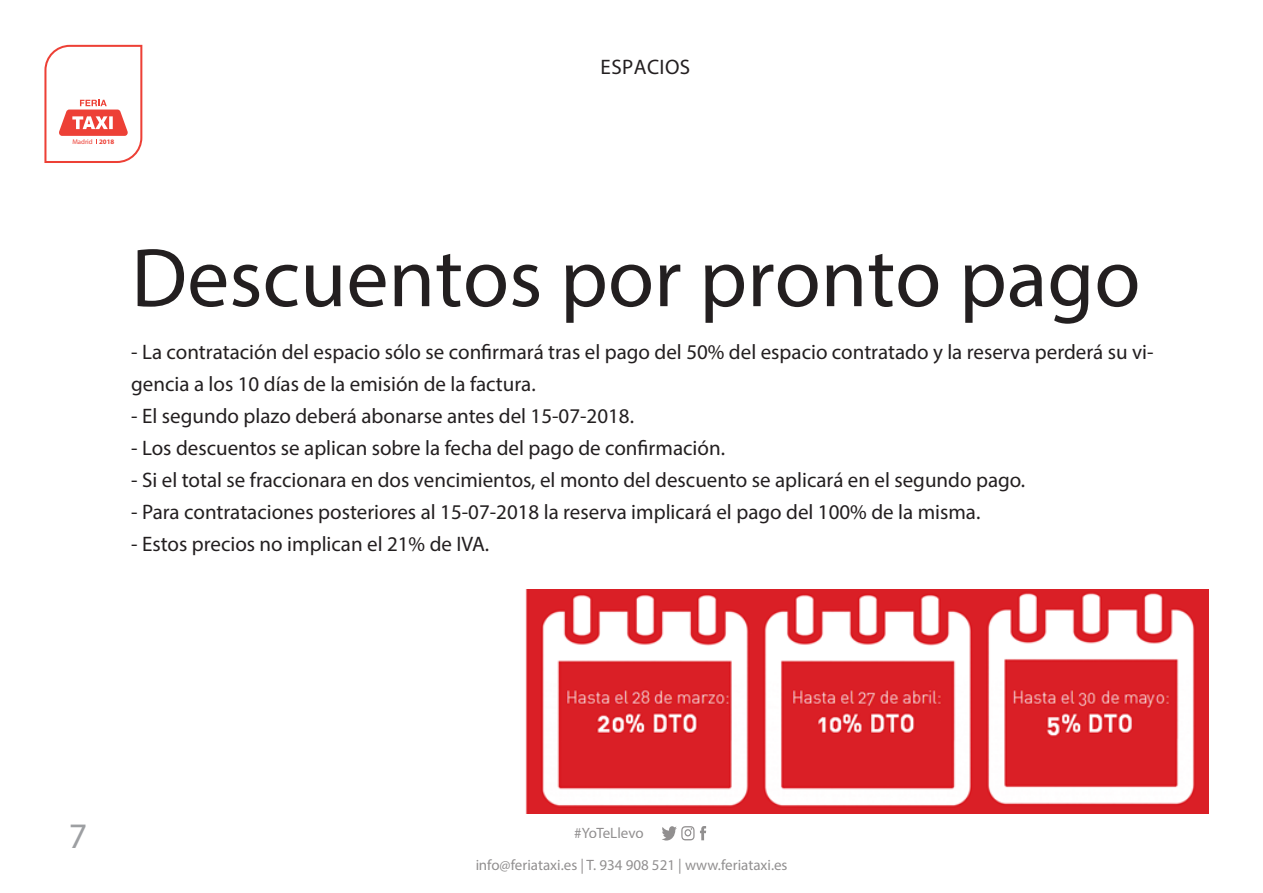
<style>
.page{position:relative;width:1263px;height:893px;background:#fff}
.page>*{position:absolute;margin:0;border:0;box-sizing:border-box;transform-origin:0 0}
.Section_Title{font:84px "Myriad Pro";color:#231f20}
.t1{font:36px "Myriad Pro";color:#9d9fa2}
.Body_Text_Defaults{font:21px/32px "Myriad Pro";color:#231f20}
.Body_Text_Defaults-2{font:21px "Myriad Pro";letter-spacing:.02em;color:#231f20}
.t2{font:15px "Myriad Pro";color:#231f20}
.t3{font:6.9px "Myriad Pro";color:#ed4036}
.s1{font-weight:700}
</style>
<div class="page">
<svg style="left:44px;top:45px;width:98px;height:118px"></svg>
<svg style="left:700px;top:826px;width:6px;height:14px"></svg>
<svg style="left:662px;top:826px;width:32px;height:14px"></svg>
<img style="left:525px;top:589px;width:684px;height:224px">
<p class="t3" style="left:72px;top:138px;width:43px">Madrid <span class="s1">2018</span></p>
<p class="Body_Text_Defaults-2" style="left:601px;top:54px;width:91px">ESPACIOS</p>
<p class="Section_Title" style="left:131px;top:226px;width:1011px">Descuentos por pronto pago</p>
<p class="Body_Text_Defaults" style="left:131px;top:336px;width:1024px">- La contratación del espacio sólo se confirmará tras el pago del 50% del espacio contratado y la reserva perderá su vi&shy;gencia a los 10 días de la emisión de la factura.</p>
<p class="Body_Text_Defaults" style="left:131px;top:400px;width:504px">- El segundo plazo deberá abonarse antes del 15-07-2018.</p>
<p class="Body_Text_Defaults" style="left:131px;top:432px;width:595px">- Los descuentos se aplican sobre la fecha del pago de confirmación.</p>
<p class="Body_Text_Defaults" style="left:131px;top:464px;width:895px">- Si el total se fraccionara en dos vencimientos, el monto del descuento se aplicará en el segundo pago.</p>
<p class="Body_Text_Defaults" style="left:131px;top:495px;width:851px">- Para contrataciones posteriores al 15-07-2018 la reserva implicará el pago del 100% de la misma.</p>
<p class="Body_Text_Defaults" style="left:131px;top:527px;width:360px">- Estos precios no implican el 21% de IVA.</p>
<h2 class="t1" style="left:69px;top:814px;width:20px">7</h2>
<p class="t2" style="left:574px;top:823px;width:71px">#YoTeLlevo</p>
<p class="t2" style="left:475px;top:855px;width:314px">info@feriataxi.es | T. 934 908 521 | www.feriataxi.es</p>
</div>
